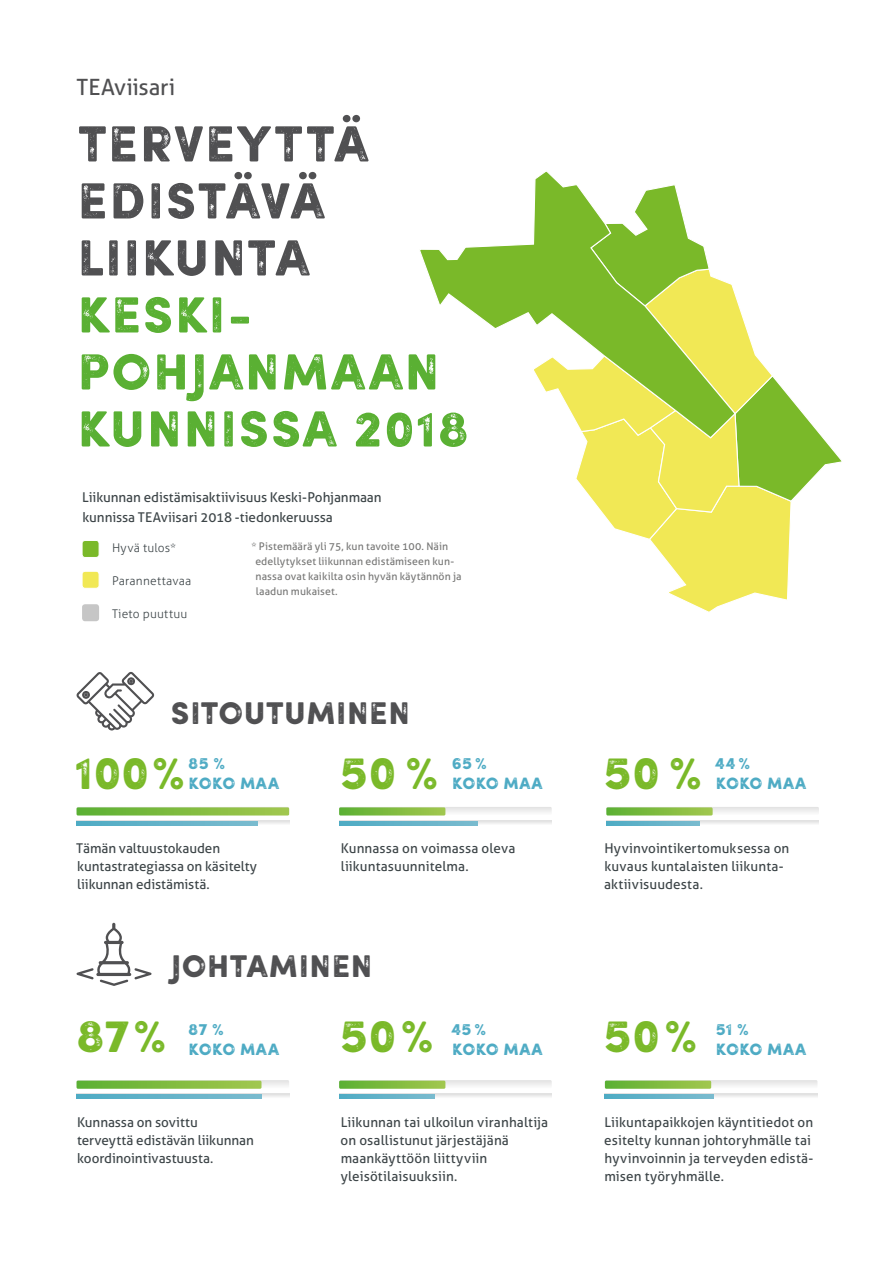
<style>
.page{position:relative;width:893px;height:1263px;background:#fff}
.page>*{position:absolute;margin:0;border:0;box-sizing:border-box;transform-origin:0 0}
.t1{font:51px/57px "Sofia Rough Black Two";letter-spacing:-.01em;color:#5ab033}
.t2{font:51px/57px "Sofia Rough Black Two";letter-spacing:-.02em;color:#505052}
.KKIR_leipis{font:46.5px "Sofia Rough Black Two";letter-spacing:-.035em;color:#7ab929}
.KKIR_leipis-2{font:31.5px "Sofia Rough Black Two";letter-spacing:-.025em;color:#505052}
.t3{font:22.5px "Aller";letter-spacing:-.005em;color:#505052}
.KKIR_leipis-3{font:16.5px "Sofia Rough Black Two";letter-spacing:-.015em;color:#4eabc4}
.t4{font:13.5px/18px "Aller";letter-spacing:.005em;color:#3d4548}
.t5{font:300 12px "Aller";letter-spacing:.02em;color:#3d4548}
.t6{font:10.5px/15px "Aller";letter-spacing:.01em;color:#777776}
</style>
<div class="page">
<svg style="left:76px;top:672px;width:78px;height:58px"></svg>
<svg style="left:77px;top:923px;width:75px;height:63px"></svg>
<svg style="left:77px;top:807px;width:212px;height:8px;background:#84bd48"></svg>
<div style="left:339px;top:807px;width:213px;height:8px;background:#eee;border-radius:2px"></div>
<svg style="left:339px;top:807px;width:106px;height:8px"></svg>
<div style="left:606px;top:807px;width:213px;height:8px;background:#efefef;border-radius:2px"></div>
<svg style="left:606px;top:807px;width:107px;height:8px"></svg>
<svg style="left:77px;top:821px;width:212px;height:4px"></svg>
<svg style="left:339px;top:821px;width:213px;height:4px"></svg>
<svg style="left:606px;top:821px;width:213px;height:4px"></svg>
<svg style="left:77px;top:1080px;width:212px;height:18px"></svg>
<svg style="left:339px;top:1080px;width:213px;height:18px"></svg>
<svg style="left:605px;top:1080px;width:212px;height:18px"></svg>
<div style="left:82px;top:540px;width:17px;height:17px;background:#7ab929;border-radius:3px"></div>
<div style="left:82px;top:540px;width:17px;height:18px;border:1px solid #fff;border-radius:3px"></div>
<div style="left:82px;top:571px;width:17px;height:17px;background:#f1e855;border-radius:3px"></div>
<div style="left:82px;top:571px;width:17px;height:18px;border:1px solid #fff;border-radius:3px"></div>
<div style="left:82px;top:604px;width:17px;height:17px;background:#c6c6c6;border-radius:3px"></div>
<svg style="left:576px;top:302px;width:266px;height:310px"></svg>
<svg style="left:420px;top:171px;width:317px;height:268px"></svg>
<p class="t3" style="left:77px;top:74px;width:100px">TEAviisari</p>
<p class="t2" style="left:77px;top:114px;width:295px">TERVEYTTÄ<br>EDISTÄVÄ<br>LIIKUNTA</p>
<p class="t1" style="left:77px;top:285px;width:395px">KESKI-<br>POHJANMAAN<br>KUNNISSA 2018</p>
<p class="t4" style="left:82px;top:488px;width:301px;line-height:19.5px">Liikunnan edistämisaktiivisuus Keski-Pohjanmaan kunnissa TEAviisari 2018 -tiedonkeruussa</p>
<p class="t6" style="left:255px;top:539px;width:208px;text-indent:-4px">* Pistemäärä yli 75, kun tavoite 100. Näin edellytykset liikunnan edistämiseen kun&shy;nassa ovat kaikilta osin hyvän käytännön ja laadun mukaiset.</p>
<p class="t5" style="left:112px;top:541px;width:65px">Hyvä tulos*</p>
<p class="t5" style="left:112px;top:574px;width:81px">Parannettavaa</p>
<p class="t5" style="left:112px;top:607px;width:77px">Tieto puuttuu</p>
<p class="KKIR_leipis-2" style="left:170px;top:692px;width:242px">SITOUTUMINEN</p>
<p class="KKIR_leipis" style="left:74px;top:741px;width:114px">100 %</p>
<p class="KKIR_leipis" style="left:339px;top:741px;width:102px">50 %</p>
<p class="KKIR_leipis" style="left:602px;top:741px;width:102px">50 %</p>
<p class="KKIR_leipis-3" style="left:188px;top:752px;width:39px">85 %</p>
<p class="KKIR_leipis-3" style="left:188px;top:772px;width:93px">KOKO MAA</p>
<p class="KKIR_leipis-3" style="left:451px;top:752px;width:37px">65 %</p>
<p class="KKIR_leipis-3" style="left:452px;top:772px;width:93px">KOKO MAA</p>
<p class="KKIR_leipis-3" style="left:714px;top:752px;width:38px">44 %</p>
<p class="KKIR_leipis-3" style="left:716px;top:772px;width:93px">KOKO MAA</p>
<p class="t4" style="left:76px;top:839px;width:182px">Tämän valtuustokauden kuntastrategiassa on käsitelty liikunnan edistämistä.</p>
<p class="t4" style="left:341px;top:839px;width:176px">Kunnassa on voimassa oleva liikuntasuunnitelma.</p>
<p class="t4" style="left:604px;top:839px;width:187px">Hyvinvointikertomuksessa on kuvaus kuntalaisten liikunta&shy;aktiivisuudesta.</p>
<p class="KKIR_leipis-2" style="left:170px;top:945px;width:204px">JOHTAMINEN</p>
<p class="KKIR_leipis" style="left:75px;top:1004px;width:94px">87 %</p>
<p class="KKIR_leipis" style="left:339px;top:1004px;width:97px">50 %</p>
<p class="KKIR_leipis" style="left:602px;top:1004px;width:97px">50 %</p>
<p class="KKIR_leipis-3" style="left:188px;top:1018px;width:38px">87 %</p>
<p class="KKIR_leipis-3" style="left:188px;top:1038px;width:93px">KOKO MAA</p>
<p class="KKIR_leipis-3" style="left:451px;top:1018px;width:37px">45 %</p>
<p class="KKIR_leipis-3" style="left:452px;top:1038px;width:93px">KOKO MAA</p>
<p class="KKIR_leipis-3" style="left:715px;top:1018px;width:35px">51 %</p>
<p class="KKIR_leipis-3" style="left:716px;top:1038px;width:93px">KOKO MAA</p>
<p class="t4" style="left:77px;top:1113px;width:178px">Kunnassa on sovittu terveyttä edistävän liikunnan koordinointivastuusta.</p>
<p class="t4" style="left:340px;top:1113px;width:209px">Liikunnan tai ulkoilun viranhaltija on osallistunut järjestäjänä maankäyttöön liittyviin yleisötilaisuuksiin.</p>
<p class="t4" style="left:604px;top:1113px;width:211px">Liikuntapaikkojen käyntitiedot on esitelty kunnan johtoryhmälle tai hyvinvoinnin ja terveyden edistä&shy;misen työryhmälle.</p>
</div>
